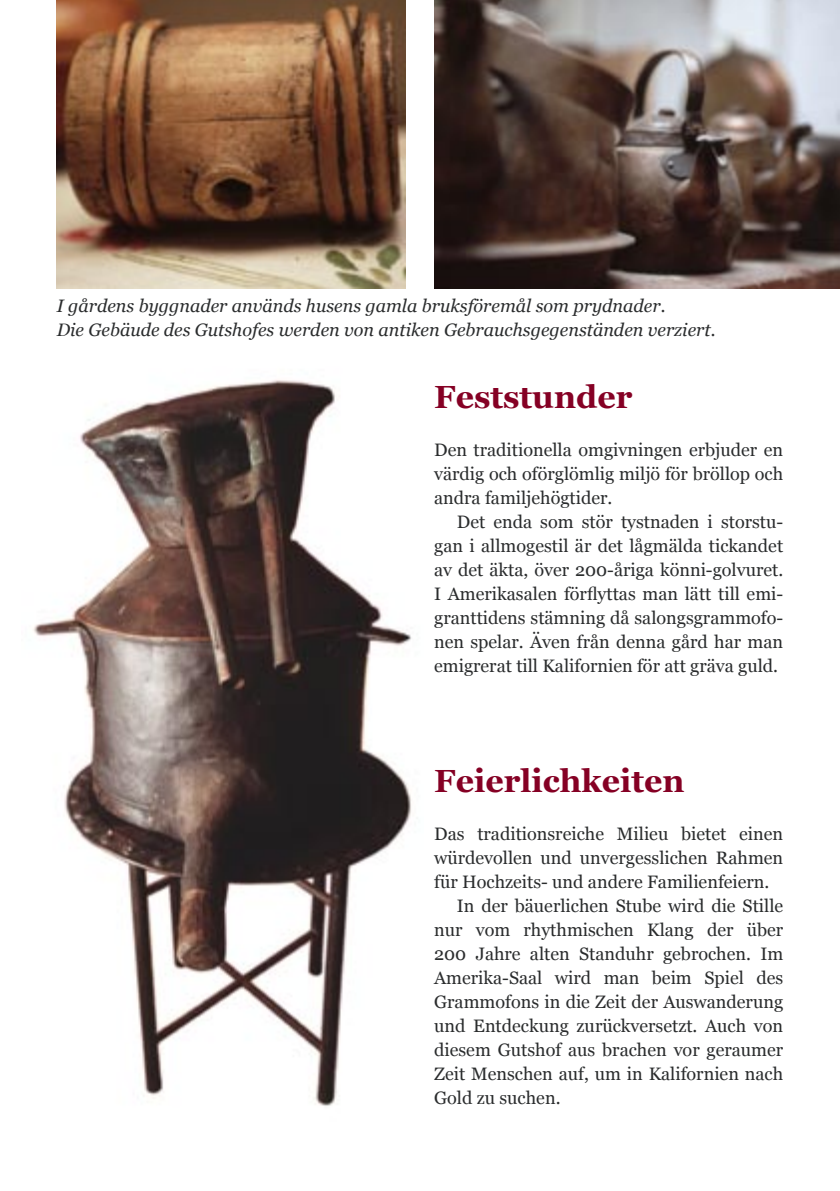
<style>
.page{position:relative;width:840px;height:1191px;background:#fff}
.page>*{position:absolute;margin:0;border:0;box-sizing:border-box;transform-origin:0 0}
.otsGeorgia16{font:700 32px "Georgia";color:#850024}
.leipis_sis_Saksa{font:18px/24px "Georgia";color:#2a2c2d;text-align:justify}
.leipis_sis{font:18px/24px "Georgia";color:#2a2c2d;text-align:justify}
.kuvatekstiRuotsi{font:italic 18px "Georgia";color:#2a2c2d}
.leipisSaksa{font:18px/24px "Georgia";color:#2a2c2d;text-align:justify}
.leipisRuotsi{font:18px/24px "Georgia";color:#2a2c2d;text-align:justify}
</style>
<div class="page">
<img style="left:33px;top:380px;width:378px;height:726px">
<img style="left:57px;top:0;width:348px;height:288px">
<img style="left:434px;top:0;width:405px;height:288px">
<p class="kuvatekstiRuotsi" style="left:57px;top:296px;width:610px">I gårdens byggnader används husens gamla bruksföremål som prydnader.</p>
<p class="kuvatekstiRuotsi" style="left:57px;top:320px;width:660px">Die Gebäude des Gutshofes werden von antiken Gebrauchsgegenständen verziert.</p>
<p class="otsGeorgia16" style="left:434px;top:379px;width:199px">Feststunder</p>
<p class="leipisRuotsi" style="left:434px;top:438px;width:350px">Den traditionella omgivningen erbjuder en värdig och oförglömlig miljö för bröllop och andra familjehögtider.</p>
<p class="leipis_sis" style="left:434px;top:510px;width:350px;text-indent:23px">Det enda som stör tystnaden i storstu&shy;gan i allmogestil är det lågmälda tickandet av det äkta, över 200-åriga könni-golvuret.<br>I Amerikasalen förflyttas man lätt till emi&shy;granttidens stämning då salongsgrammofo&shy;nen spelar. Även från denna gård har man emigrerat till Kalifornien för att gräva guld.</p>
<p class="otsGeorgia16" style="left:434px;top:763px;width:252px">Feierlichkeiten</p>
<p class="leipisSaksa" style="left:434px;top:822px;width:350px">Das traditionsreiche Milieu bietet einen würdevollen und unvergesslichen Rahmen für Hochzeits- und andere Familienfeiern.</p>
<p class="leipis_sis_Saksa" style="left:434px;top:894px;width:350px;text-indent:23px">In der bäuerlichen Stube wird die Stille nur vom rhythmischen Klang der über 200 Jahre alten Standuhr gebrochen. Im Amerika-Saal wird man beim Spiel des Grammofons in die Zeit der Auswanderung und Entdeckung zurückversetzt. Auch von diesem Gutshof aus brachen vor geraumer Zeit Menschen auf, um in Kalifornien nach Gold zu suchen.</p>
</div>
